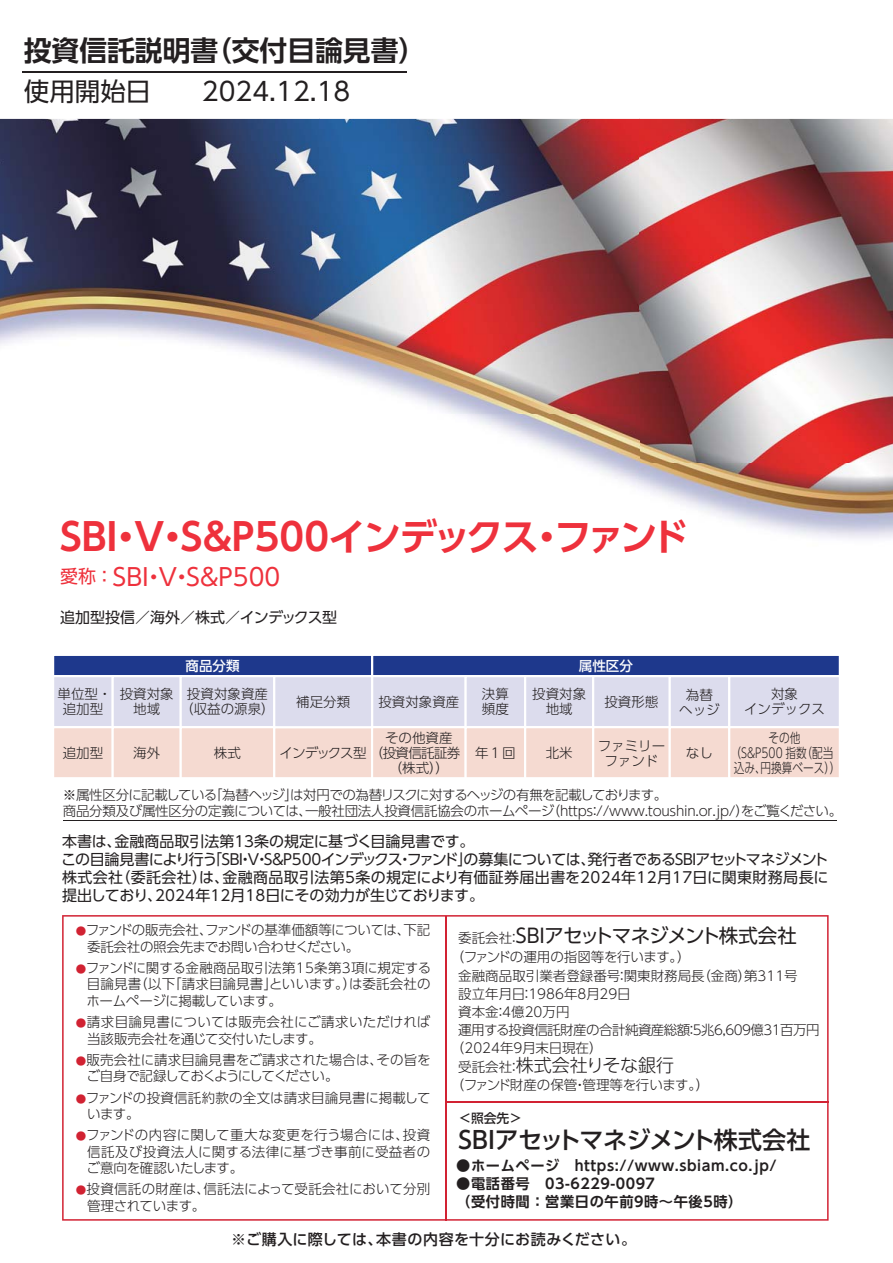
<style>
.page{position:relative;width:893px;height:1263px;background:#fff}
.page>*{position:absolute;margin:0;border:0;box-sizing:border-box;transform-origin:0 0}
.t1{font:37.5px "UD Shin Go Pro De Bold 90 pv RKSJ H";letter-spacing:-.04em;color:#ee313c}
.t2{font:27.75px "UD Shin Go Pro De Bold 90 pv RKSJ H";color:#231f20}
.t3{font:25.5px "UD Shin Go Pro Regular 90 pv RKSJ H";color:#231f20}
.t4{font:24px "UD Shin Go Pro Medium 90 pv RKSJ H";letter-spacing:-.03em;color:#231f20}
.t5{font:24px "UD Shin Go Pro Regular 90 pv RKSJ H";color:#ee313c}
.t6{font:19.5px "UD Shin Go Pro Regular 90 pv RKSJ H";letter-spacing:-.045em;color:#231f20}
.t7{font:18px "UD Shin Go Pro Light 90 pv RKSJ H";letter-spacing:-.005em;color:#231f20}
.t8{font:15px/18px "UD Shin Go Pro Regular 90 pv RKSJ H";letter-spacing:-.005em;color:#231f20}
.t9{font:15px "UD Shin Go Pro Medium 90 pv RKSJ H";letter-spacing:.02em;color:#231f20}
.t10{font:14.25px/18px "UD Shin Go Pro De Bold 90 pv RKSJ H";letter-spacing:.04em;color:#231f20}
.t11{font:13.5px/16.5px "UD Shin Go Pro Light 90 pv RKSJ H";letter-spacing:-.005em;color:#231f20;text-align:center}
.t12{font:13.5px/16.5px "UD Shin Go Pro Light 90 pv RKSJ H";letter-spacing:-.025em;color:#231f20}
.t13{font:13.5px "UD Shin Go Pro Light 90 pv RKSJ H";letter-spacing:-.03em;color:#231f20}
.t14{font:13.5px "UD Shin Go Pro Light 90 pv RKSJ H";letter-spacing:-.04em;color:#231f20}
.t15{font:13.5px/15px "UD Shin Go Pro Light 90 pv RKSJ H";letter-spacing:-.005em;color:#231f20;text-align:center;scale:.79 1}
.t16{font:13.5px "UD Shin Go Pro Light 90 pv RKSJ H";letter-spacing:-.05em;color:#231f20}
.t17{font:13.5px "UD Shin Go Pro Medium 90 pv RKSJ H";color:#fff}
.t18{font:12.75px "UD Shin Go Pro Medium 90 pv RKSJ H";color:#231f20}
.s1{font-size:18px}
.s2{font-size:10.5px;color:#d12232}
.s3{font-family:"UD Shin Go Pro Light 90 pv RKSJ H";font-size:13.5px}
.s4{font-size:13.5px}
</style>
<div class="page">
<img style="left:0;top:119px;width:893px;height:420px">
<svg style="left:54px;top:656px;width:785px;height:121px;background:#cac3d3"></svg>
<hr style="left:64px;top:820px;width:773px;height:1px;background:#231f20">
<svg style="left:62px;top:915px;width:767px;height:306px"></svg>
<hr style="left:23px;top:72px;width:384px;height:1px;background:#231f20">
<h2 class="t2" style="left:24px;top:40px;width:404px">投資信託説明書（交付目論見書）</h2>
<h3 class="t3" style="left:24px;top:82px;width:328px">使用開始日　　2024.12.18</h3>
<h1 class="t1" style="left:60px;top:522px;width:630px">SBI・V・S&amp;P500インデックス・ファンド</h1>
<h3 class="t5" style="left:60px;top:567px;width:222px"><span class="s1">愛称 ：</span>SBI・V・S&amp;P500</h3>
<p class="t8" style="left:60px;top:610px;width:279px">追加型投信／海外／株式／インデックス型</p>
<p class="t11" style="left:58px;top:688px;width:56px;line-height:15px">単位型・追加型</p>
<p class="t11" style="left:63px;top:747px;width:42px">追加型</p>
<p class="t11" style="left:120px;top:688px;width:56px;line-height:15px">投資対象地域</p>
<p class="t11" style="left:133px;top:747px;width:28px">海外</p>
<p class="t17" style="left:186px;top:660px;width:56px">商品分類</p>
<p class="t17" style="left:579px;top:660px;width:56px">属性区分</p>
<p class="t11" style="left:180px;top:688px;width:96px;line-height:15px">投資対象資産（収益の源泉）</p>
<p class="t11" style="left:214px;top:747px;width:28px">株式</p>
<p class="t11" style="left:296px;top:695px;width:56px">補足分類</p>
<p class="t16" style="left:279px;top:748px;width:182px">インデックス型（投資信託証券</p>
<p class="t11" style="left:378px;top:695px;width:83px">投資対象資産</p>
<p class="t11" style="left:385px;top:731px;width:69px">その他資産</p>
<p class="t11" style="left:389px;top:761px;width:62px">（株式））</p>
<p class="t11" style="left:482px;top:689px;width:28px;line-height:15px;text-align:left">決算頻度</p>
<p class="t11" style="left:475px;top:747px;width:42px">年１回</p>
<p class="t11" style="left:532px;top:688px;width:56px;line-height:15px">投資対象地域</p>
<p class="t11" style="left:546px;top:747px;width:28px">北米</p>
<p class="t11" style="left:604px;top:695px;width:56px">投資形態</p>
<p class="t11" style="left:598px;top:740px;width:69px;line-height:15px">ファミリーファンド</p>
<p class="t11" style="left:679px;top:689px;width:42px;line-height:15px">為替ヘッジ</p>
<p class="t11" style="left:686px;top:747px;width:28px">なし</p>
<p class="t11" style="left:744px;top:688px;width:83px;line-height:15px">対象<br>インデックス</p>
<p class="t15" style="left:730px;top:732px;width:141px">その他<br>（S&amp;P500 指数（配当込み、円換算ベース））</p>
<p class="t11" style="left:63px;top:788px;width:781px;text-align:left">※属性区分に記載している「為替ヘッジ」は対円での為替リスクに対するヘッジの有無を記載しております。<br>商品分類及び属性区分の定義については、一般社団法人投資信託協会のホームページ（https://www.toushin.or.jp/）をご覧ください。</p>
<p class="t8" style="left:61px;top:834px;width:769px">本書は、金融商品取引法第13条の規定に基づく目論見書です。<br>この目論見書により行う「ＳＢＩ・V・Ｓ＆Ｐ500インデックス・ファンド」の募集については、発行者であるＳＢＩアセットマネジメント株式会社（委託会社）は、金融商品取引法第5条の規定により有価証券届出書を2024年12月17日に関東財務局長に提出しており、2024年12月18日にその効力が生じております。</p>
<p class="t12" style="left:87px;top:923px;width:345px;text-indent:-11px"><span class="s2">●</span>ファンドの販売会社、ファンドの基準価額等については、下記委託会社の照会先までお問い合わせください。</p>
<p class="t11" style="left:87px;top:961px;width:346px;text-align:justify;text-indent:-11px"><span class="s2">●</span>ファンドに関する金融商品取引法第15条第3項に規定する目論見書（以下「請求目論見書」といいます。）は委託会社のホームページに掲載しています。</p>
<p class="t11" style="left:87px;top:1015px;width:345px;text-align:left;text-indent:-11px"><span class="s2">●</span>請求目論見書については販売会社にご請求いただければ当該販売会社を通じて交付いたします。</p>
<p class="t11" style="left:87px;top:1053px;width:346px;text-align:left;text-indent:-11px"><span class="s2">●</span>販売会社に請求目論見書をご請求された場合は、その旨をご自身で記録しておくようにしてください。</p>
<p class="t11" style="left:87px;top:1091px;width:345px;text-align:left;text-indent:-11px"><span class="s2">●</span>ファンドの投資信託約款の全文は請求目論見書に掲載しています。</p>
<p class="t11" style="left:87px;top:1129px;width:345px;text-align:justify;text-indent:-11px"><span class="s2">●</span>ファンドの内容に関して重大な変更を行う場合には、投資信託及び投資法人に関する法律に基づき事前に受益者のご意向を確認いたします。</p>
<p class="t11" style="left:87px;top:1183px;width:345px;text-align:left;text-indent:-11px"><span class="s2">●</span>投資信託の財産は、信託法によって受託会社において分別管理されています。</p>
<p class="t9" style="left:231px;top:1233px;width:406px">※ご購入に際しては、本書の内容を十分にお読みください。</p>
<h3 class="t6" style="left:458px;top:928px;width:340px"><span class="s3">委託会社：</span>SBIアセットマネジメント株式会社</h3>
<p class="t13" style="left:451px;top:952px;width:241px">（ファンドの運用の指図等を行います。）</p>
<p class="t11" style="left:458px;top:969px;width:341px">金融商品取引業者登録番号：関東財務局長（金商）第311号</p>
<p class="t11" style="left:458px;top:987px;width:174px">設立年月日：1986年8月29日</p>
<p class="t11" style="left:458px;top:1005px;width:113px">資本金：4億20万円</p>
<p class="t14" style="left:458px;top:1025px;width:363px">運用する投資信託財産の合計純資産総額：5兆6,609億31百万円</p>
<p class="t11" style="left:451px;top:1041px;width:153px">（2024年9月末日現在）</p>
<h3 class="t7" style="left:458px;top:1059px;width:217px"><span class="s4">受託会社：</span>株式会社りそな銀行</h3>
<p class="t13" style="left:451px;top:1080px;width:260px">（ファンド財産の保管・管理等を行います。）</p>
<p class="t18" style="left:458px;top:1113px;width:65px">＜照会先＞</p>
<p class="t10" style="left:456px;top:1159px;width:322px">●ホームページ　https://www.sbiam.co.jp/</p>
<p class="t10" style="left:456px;top:1177px;width:288px">●電話番号　03-6229-0097<br>（受付時間：営業日の午前9時～午後5時）</p>
<h3 class="t4" style="left:458px;top:1131px;width:354px">SBIアセットマネジメント株式会社</h3>
</div>
